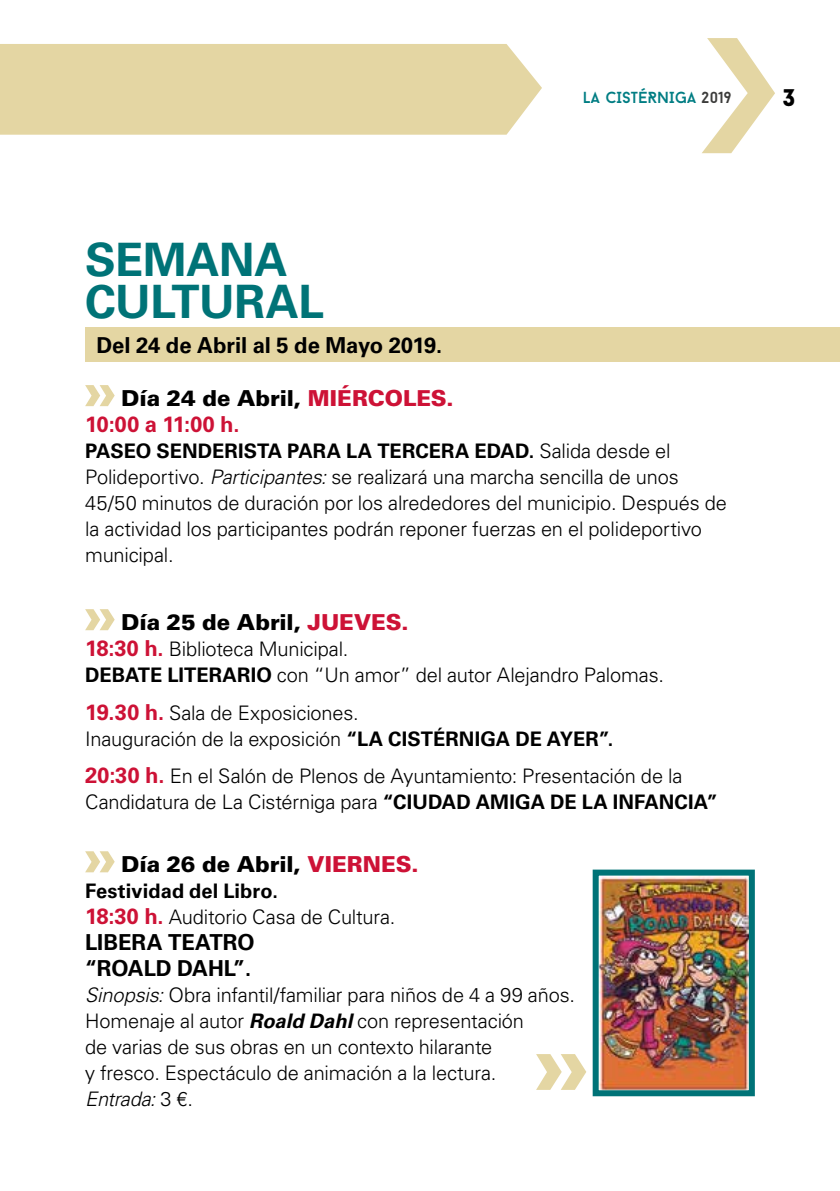
<style>
.page{position:relative;width:840px;height:1191px;background:#fff}
.page>*{position:absolute;margin:0;border:0;box-sizing:border-box;transform-origin:0 0}
.t1{font:700 46px/42px "Univers LT";letter-spacing:-.01em;color:#007377}
.t2{font:900 24px "Baron Neue";color:#000}
.t3{font:900 22px/26px "Univers LT";letter-spacing:-.005em;color:#000}
.t4{font:700 22px/26px "Univers LT";letter-spacing:-.005em;color:#000}
.t5{font:300 20px/26px "Univers LT";letter-spacing:-.01em;color:#000}
.t6{font:16px "Baron Neue";color:#007d83}
.s1{color:#3c3c3b}
.s2{color:#cd1236}
.s3{font-weight:700;color:#cd1236}
.s4{font-weight:700}
.s5{font-style:italic}
.s6{font-weight:700;font-size:22px;color:#cd1236}
.s7{font-weight:700;font-style:italic}
</style>
<div class="page">
<svg style="left:702px;top:38px;width:72px;height:115px"></svg>
<div style="left:0;top:44px;width:541px;height:91px;background:#e4d6a3"></div>
<div style="left:85px;top:327px;width:754px;height:34px;background:#e4d6a3"></div>
<svg style="left:85px;top:385px;width:30px;height:21px"></svg>
<svg style="left:85px;top:609px;width:30px;height:21px"></svg>
<svg style="left:85px;top:851px;width:30px;height:21px"></svg>
<img style="left:599px;top:876px;width:148px;height:213px">
<div style="left:592px;top:869px;width:162px;height:227px;border:6px solid #007377"></div>
<svg style="left:536px;top:1054px;width:50px;height:35px"></svg>
<h1 class="t1" style="left:85px;top:239px;width:240px">SEMANA<br>CULTURAL</h1>
<p class="t4" style="left:96px;top:333px;width:347px">Del 24 de Abril al 5 de Mayo 2019.</p>
<p class="t6" style="left:582px;top:87px;width:150px">LA CISTÉRNIGA <span class="s1">2019</span></p>
<p class="t2" style="left:782px;top:82px;width:13px">3</p>
<p class="t3" style="left:85px;top:385px;width:370px;text-indent:36px">Día 24 de Abril, <span class="s2">MIÉRCOLES.<br></span><span class="s3">10:00 a 11:00 h.</span></p>
<p class="t5" style="left:85px;top:438px;width:643px"><span class="s4">PASEO SENDERISTA PARA LA TERCERA EDAD.</span> Salida desde el Polideportivo. <span class="s5">Participantes:</span> se realizará una marcha sencilla de unos 45/50 minutos de duración por los alrededores del municipio. Después de la actividad los participantes podrán reponer fuerzas en el polideportivo municipal.</p>
<p class="t3" style="left:121px;top:609px;width:289px">Día 25 de Abril, <span class="s2">JUEVES.</span></p>
<p class="t5" style="left:85px;top:636px;width:580px"><span class="s6">18:30 h.</span> Biblioteca Municipal.<br><span class="s4">DEBATE LITERARIO</span> con “Un amor” del autor Alejandro Palomas.</p>
<p class="t5" style="left:85px;top:699px;width:529px"><span class="s6">19.30 h.</span> Sala de Exposiciones.<br>Inauguración de la exposición <span class="s4">“LA CISTÉRNIGA DE AYER”.</span></p>
<p class="t5" style="left:85px;top:763px;width:634px"><span class="s6">20:30 h.</span> En el Salón de Plenos de Ayuntamiento: Presentación de la<br>Candidatura de La Cistérniga para <span class="s4">“CIUDAD AMIGA DE LA INFANCIA”</span></p>
<p class="t3" style="left:121px;top:851px;width:299px">Día 26 de Abril, <span class="s2">VIERNES.</span></p>
<p class="t5" style="left:85px;top:878px;width:312px"><span class="s4">Festividad del Libro.<br></span><span class="s6">18:30 h.</span> Auditorio Casa de Cultura.</p>
<p class="t4" style="left:85px;top:929px;width:171px">LIBERA TEATRO “ROALD DAHL”.</p>
<p class="t5" style="left:85px;top:982px;width:491px"><span class="s5">Sinopsis:</span> Obra infantil/familiar para niños de 4 a 99 años.<br>Homenaje al autor <span class="s7">Roald Dahl</span> con representación<br>de varias de sus obras en un contexto hilarante<br>y fresco. Espectáculo de animación a la lectura.<br><span class="s5">Entrada:</span> 3 €.</p>
</div>
